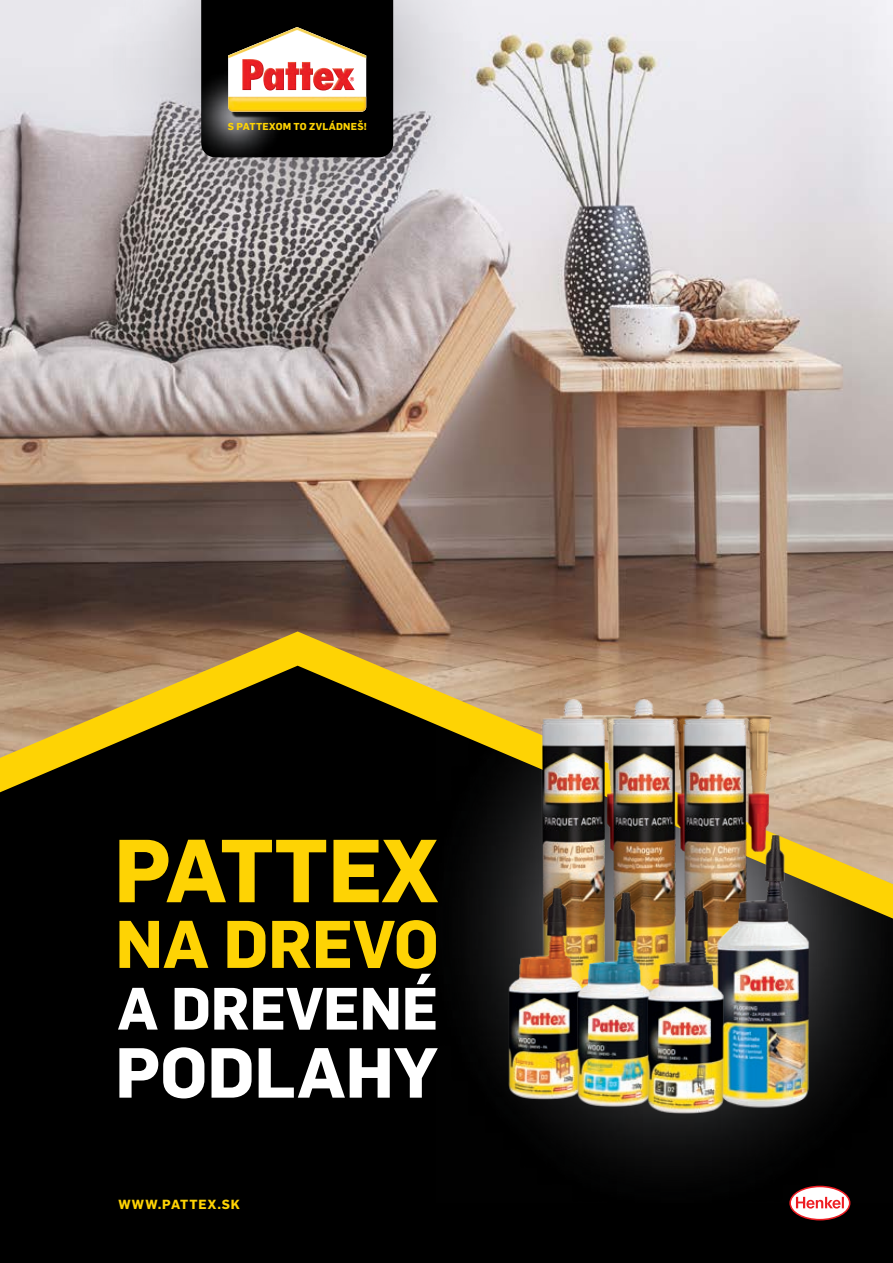
<style>
.page{position:relative;width:893px;height:1263px;background:#fff}
.page>*{position:absolute;margin:0;border:0;box-sizing:border-box;transform-origin:0 0}
.t1{font:700 87.6px "Flama";letter-spacing:-.01em;color:#fed304}
.t2{font:700 69.3px "Flama";color:#fff}
.t3{font:700 66px "Flama";color:#fed304}
.t4{font:700 58.5px "Flama";color:#fff}
.t5{font:700 12.9px "Flama";letter-spacing:.075em;color:#fed304}
.t6{font:700 9.9px "Flama";letter-spacing:.025em;color:#fed304}
</style>
<div class="page">
<img style="left:0;top:0;width:893px;height:631px">
<div style="left:0;top:918px;width:893px;height:345px;background:#000"></div>
<img style="left:436px;top:918px;width:457px;height:285px">
<svg style="left:0;top:631px;width:893px;height:287px;background:#594929"></svg>
<img style="left:114px;top:0;width:367px;height:243px">
<svg style="left:789px;top:1186px;width:61px;height:34px"></svg>
<svg style="left:201px;top:0;width:192px;height:157px"></svg>
<img style="left:508px;top:685px;width:70px;height:199px">
<img style="left:578px;top:685px;width:71px;height:202px">
<img style="left:649px;top:685px;width:159px;height:201px">
<img style="left:507px;top:884px;width:77px;height:216px">
<img style="left:576px;top:887px;width:69px;height:220px">
<img style="left:715px;top:827px;width:97px;height:285px">
<img style="left:645px;top:886px;width:80px;height:228px">
<p class="t6" style="left:228px;top:119px;width:141px">S PATTEXOM TO ZVLÁDNEŠ!</p>
<h1 class="t1" style="left:114px;top:807px;width:325px">PATTEX</h1>
<h3 class="t3" style="left:116px;top:896px;width:325px">NA DREVO</h3>
<h3 class="t4" style="left:117px;top:966px;width:322px">A DREVENÉ</h3>
<h2 class="t2" style="left:115px;top:1023px;width:324px">PODLAHY</h2>
<h3 class="t5" style="left:118px;top:1195px;width:123px">WWW.PATTEX.SK</h3>
</div>
